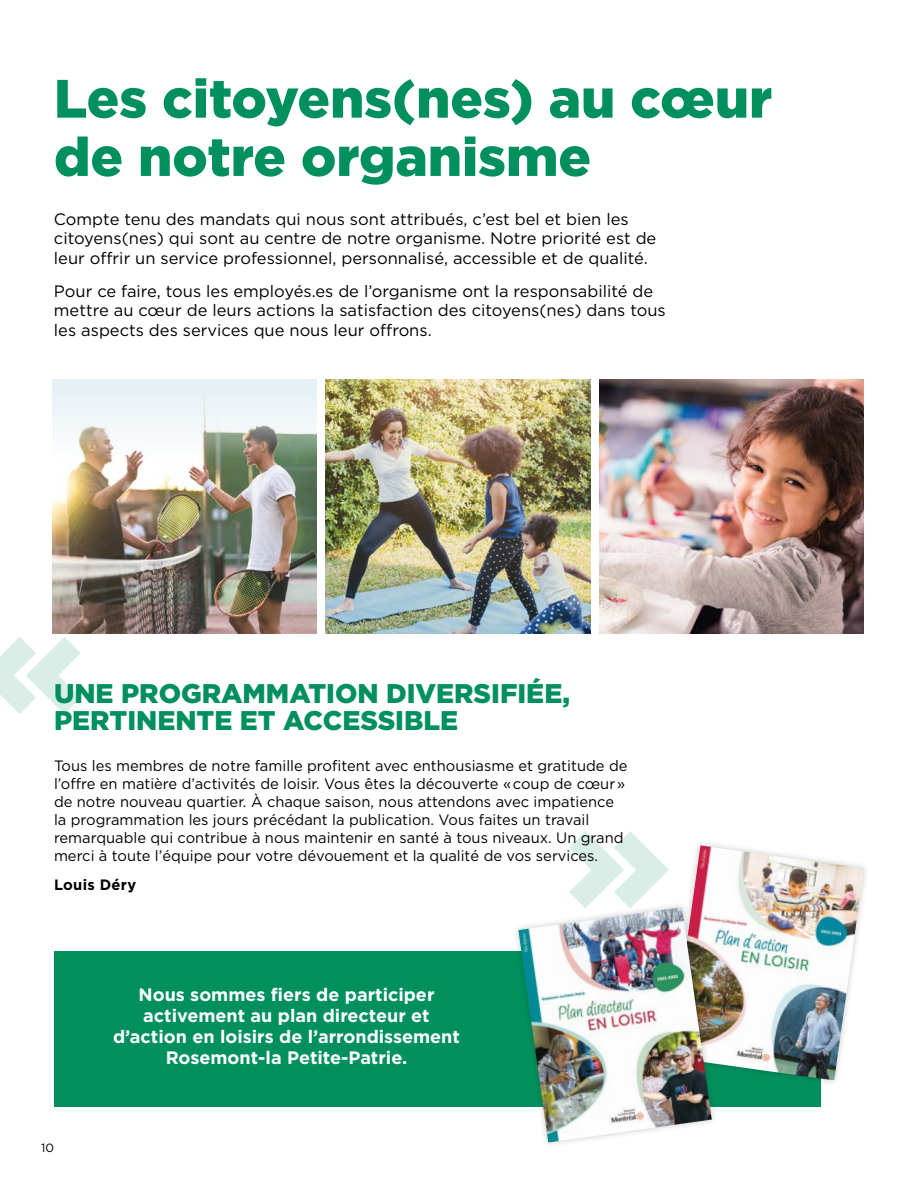
<style>
.page{position:relative;width:918px;height:1188px;background:#fff}
.page>*{position:absolute;margin:0;border:0;box-sizing:border-box;transform-origin:0 0}
.t1{font:700 193.65px "Mazzard H";color:#d9eee7}
.t2{font:900 54px/58.2px "Gotham";color:#00905e}
.t3{font:900 27px/27px "Gotham HTF";color:#00905e}
.t4{font:700 18px/21px "Gotham HTF";color:#fff;text-align:center}
.t5{font:16.5px/19.5px "Gotham";color:#000}
.t6{font:15px/18px "Gotham HTF";color:#000}
.t7{font:700 15px "Gotham HTF";letter-spacing:.02em;color:#000}
.t8{font:12px "Gotham";color:#000}
</style>
<div class="page">
<div style="left:54px;top:951px;width:767px;height:156px;background:#00905e"></div>
<div style="left:664px;top:839px;width:207px;height:248px;background:#000;opacity:.22"></div>
<img style="left:671px;top:845px;width:193px;height:235px">
<div style="left:512px;top:901px;width:206px;height:248px;background:#000;opacity:.22"></div>
<img style="left:518px;top:907px;width:194px;height:236px">
<img style="left:52px;top:379px;width:265px;height:254px">
<img style="left:326px;top:379px;width:264px;height:254px">
<img style="left:600px;top:379px;width:264px;height:254px">
<svg style="left:569px;top:839px;width:100px;height:70px"></svg>
<h2 class="t2" style="left:54px;top:69px;width:720px">Les citoyens(nes) au cœur de notre organisme</h2>
<p class="t5" style="left:54px;top:209px;width:604px">Compte tenu des mandats qui nous sont attribués, c’est bel et bien les citoyens(nes) qui sont au centre de notre organisme. Notre priorité est de leur offrir un service professionnel, personnalisé, accessible et de qualité.</p>
<p class="t5" style="left:54px;top:281px;width:613px">Pour ce faire, tous les employés.es de l’organisme ont la responsabilité de mettre au cœur de leurs actions la satisfaction des citoyens(nes) dans tous les aspects des services que nous leur offrons.</p>
<h1 class="t1" style="left:-24px;top:529px;width:112px">«</h1>
<h3 class="t3" style="left:54px;top:679px;width:518px">UNE PROGRAMMATION DIVERSIFIÉE,<br>PERTINENTE ET ACCESSIBLE</h3>
<p class="t6" style="left:54px;top:756px;width:575px">Tous les membres de notre famille profitent avec enthousiasme et gratitude de l’offre en matière d’activités de loisir. Vous êtes la découverte «coup de cœur» de notre nouveau quartier. À chaque saison, nous attendons avec impatience la programmation les jours précédant la publication. Vous faites un travail remarquable qui contribue à nous maintenir en santé à tous niveaux. Un grand merci à toute l’équipe pour votre dévouement et la qualité de vos services.</p>
<p class="t7" style="left:54px;top:876px;width:84px">Louis Déry</p>
<p class="t8" style="left:41px;top:1140px;width:14px">10</p>
<p class="t4" style="left:113px;top:983px;width:348px">Nous sommes fiers de participer activement au plan directeur et d’action en loisirs de l’arrondissement Rosemont-la Petite-Patrie.</p>
</div>
